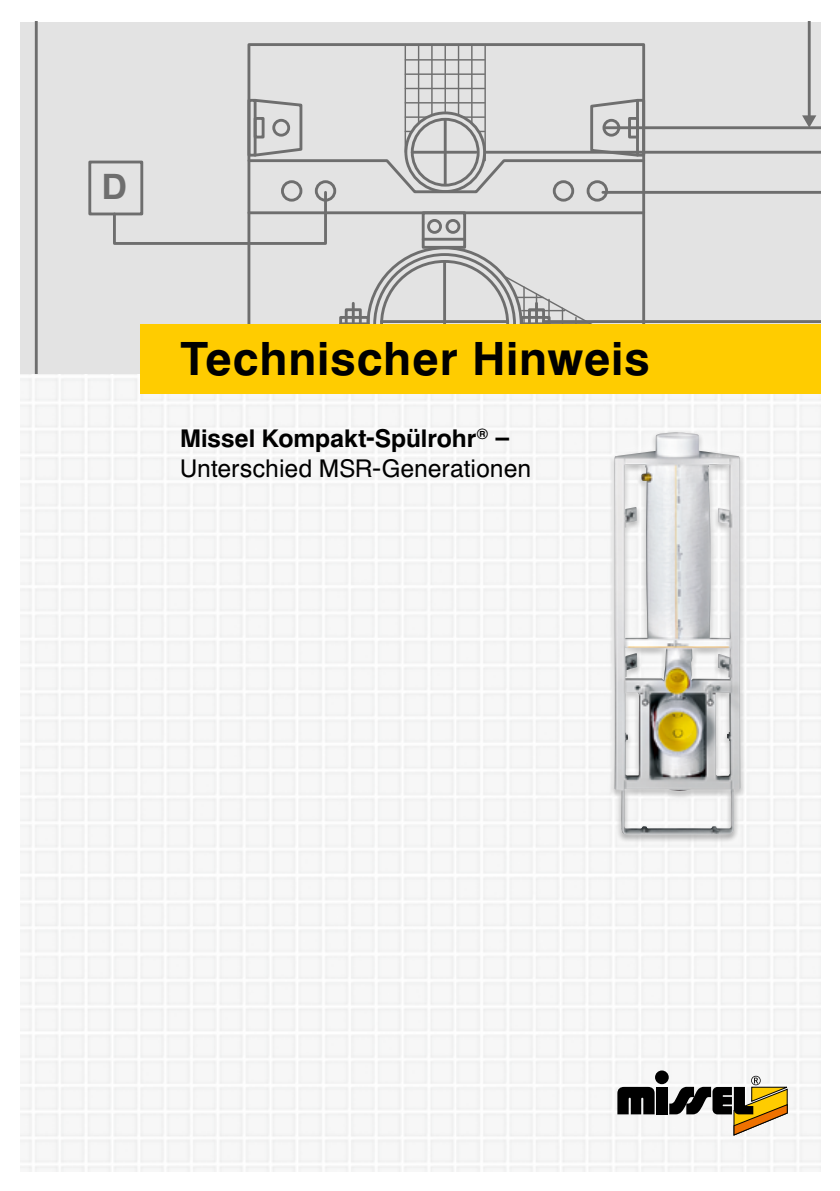
<style>
.page{position:relative;width:840px;height:1191px;background:#fff}
.page>*{position:absolute;margin:0;border:0;box-sizing:border-box;transform-origin:0 0}
.copy{font:500 45.2px "Europa Gro SBOP";letter-spacing:.02em;color:#000}
.t1{font:500 34.4px "Europa Gro SBOP";color:#6e6e6e}
.Überschrift_12pt{font:24px/30px "Europa Gro SBOP";color:#000}
.s1{font-weight:500}
</style>
<div class="page">
<img style="left:20px;top:373px;width:799px;height:798px">
<div style="left:20px;top:22px;width:799px;height:351px;background:#e3e3e3"></div>
<svg style="left:247px;top:43px;width:397px;height:54px"></svg>
<hr style="left:404px;top:45px;width:2px;height:107px;background:#6e6e6e">
<hr style="left:417px;top:45px;width:2px;height:77px;background:#6e6e6e">
<hr style="left:431px;top:45px;width:1px;height:70px;background:#6e6e6e">
<hr style="left:444px;top:45px;width:1px;height:67px;background:#6e6e6e">
<hr style="left:457px;top:45px;width:2px;height:70px;background:#6e6e6e">
<hr style="left:471px;top:45px;width:1px;height:77px;background:#6e6e6e">
<hr style="left:484px;top:45px;width:1px;height:116px;background:#6e6e6e">
<hr style="left:405px;top:59px;width:79px;height:2px;background:#6e6e6e">
<hr style="left:405px;top:73px;width:79px;height:2px;background:#6e6e6e">
<hr style="left:405px;top:88px;width:79px;height:1px;background:#6e6e6e">
<div style="left:88px;top:161px;width:55px;height:54px;border:3px solid #6e6e6e"></div>
<svg style="left:111px;top:97px;width:628px;height:226px"></svg>
<hr style="left:35px;top:22px;width:3px;height:351px;background:#6e6e6e">
<hr style="left:604px;top:126px;width:215px;height:3px;background:#6e6e6e">
<hr style="left:543px;top:320px;width:276px;height:3px;background:#6e6e6e">
<hr style="left:602px;top:191px;width:217px;height:3px;background:#6e6e6e">
<hr style="left:485px;top:151px;width:334px;height:3px;background:#6e6e6e">
<hr style="left:807px;top:22px;width:3px;height:95px;background:#6e6e6e">
<svg style="left:801px;top:115px;width:14px;height:12px"></svg>
<svg style="left:602px;top:429px;width:149px;height:417px;fill:#f4f4f4"></svg>
<img style="left:614px;top:432px;width:126px;height:402px">
<div style="left:654px;top:1070px;width:14px;height:14px;background:#000;border-radius:50%"></div>
<div style="left:656px;top:1086px;width:11px;height:28px;background:#000"></div>
<svg style="left:617px;top:1086px;width:37px;height:28px"></svg>
<svg style="left:669px;top:1075px;width:120px;height:60px"></svg>
<div style="left:140px;top:323px;width:679px;height:70px;background:#fc0"></div>
<p class="t1" style="left:102px;top:165px;width:27px">D</p>
<p class="copy" style="left:180px;top:331px;width:471px">Technischer Hinweis</p>
<p class="Überschrift_12pt" style="left:180px;top:423px;width:352px"><span class="s1">Missel Kompakt-Spülrohr</span><sup>®</sup> <span class="s1">–<br></span>Unterschied MSR-Generationen</p>
</div>
